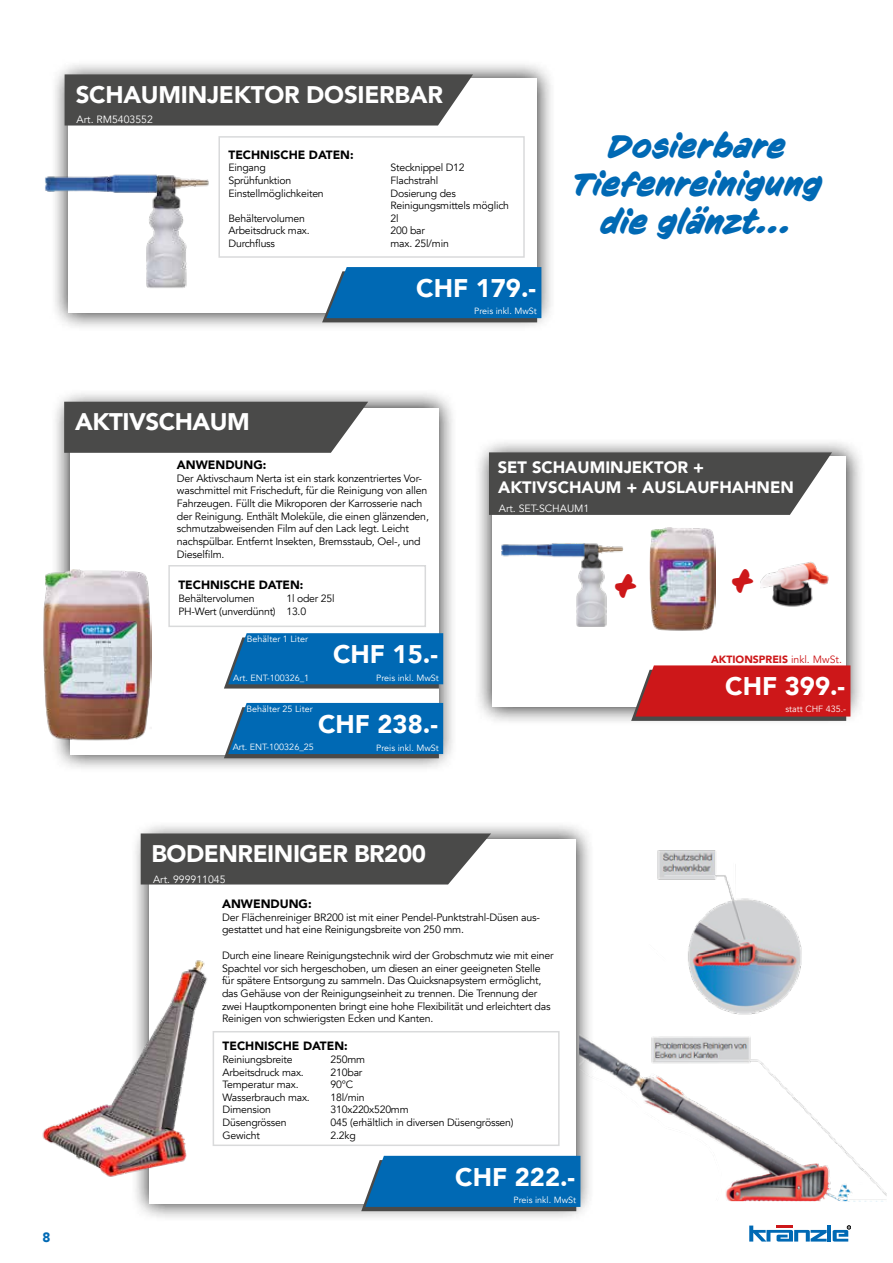
<style>
.page{position:relative;width:893px;height:1263px;background:#fff}
.page>*{position:absolute;margin:0;border:0;box-sizing:border-box;transform-origin:0 0}
.t1{font:italic 700 44.7px "CC Sign Language";color:#cd1719}
.t2{font:italic 700 31.5px/37.8px "CC Sign Language";letter-spacing:.01em;color:#0069b4;text-align:center}
.t3{font:900 25.5px "Avenir";color:#fff}
.t4{font:900 24px "Avenir";letter-spacing:-.02em;color:#fff}
.t5{font:900 16.5px/19.8px "Avenir";color:#fff}
.t6{font:900 13.5px "Avenir";color:#0069b4}
.t7{font:900 12.15px "Avenir";color:#000}
.t8{font:900 12px "Avenir";color:#000}
.t9{font:10.65px/12.8px "Avenir";letter-spacing:-.02em;color:#000}
.t10{font:10.5px/12.6px "Avenir";letter-spacing:-.02em;color:#000}
.t11{font:10.5px "Avenir";color:#fff}
.t12{font:900 10.5px "Avenir";color:#cd1719}
.t13{font:9px "Avenir";color:#fff}
.s1{font-weight:400}
</style>
<div class="page">
<svg style="left:749px;top:1225px;width:78px;height:16px"></svg>
<hr style="left:827px;top:1225px;width:4px;height:16px;background:#0069b4">
<svg style="left:833px;top:1225px;width:18px;height:16px"></svg>
<div style="left:50px;top:59px;width:506px;height:272px;background:#000;opacity:.9"></div>
<div style="left:69px;top:79px;width:468px;height:234px;background:#fff"></div>
<div style="left:51px;top:389px;width:406px;height:384px;background:#000;opacity:.9"></div>
<div style="left:70px;top:408px;width:369px;height:346px;background:#fff"></div>
<div style="left:168px;top:565px;width:258px;height:62px;border:2px solid #d9dadb"></div>
<div style="left:218px;top:136px;width:307px;height:122px;border:2px solid #d9dadb"></div>
<svg style="left:322px;top:267px;width:219px;height:55px"></svg>
<svg style="left:64px;top:402px;width:304px;height:51px"></svg>
<svg style="left:65px;top:74px;width:408px;height:52px"></svg>
<img style="left:43px;top:570px;width:109px;height:176px">
<svg style="left:224px;top:633px;width:219px;height:55px"></svg>
<svg style="left:224px;top:703px;width:219px;height:55px"></svg>
<img style="left:45px;top:159px;width:215px;height:131px">
<div style="left:131px;top:821px;width:464px;height:401px;background:#000;opacity:.9"></div>
<div style="left:150px;top:839px;width:426px;height:365px;background:#fff"></div>
<div style="left:213px;top:1031px;width:347px;height:115px;border:2px solid #d9dadb"></div>
<svg style="left:141px;top:833px;width:350px;height:51px"></svg>
<svg style="left:361px;top:1156px;width:219px;height:55px"></svg>
<img style="left:42px;top:956px;width:171px;height:223px">
<img style="left:657px;top:850px;width:145px;height:165px">
<div style="left:474px;top:437px;width:391px;height:289px;background:#000;opacity:.9"></div>
<div style="left:492px;top:456px;width:354px;height:251px;background:#fff"></div>
<svg style="left:489px;top:452px;width:343px;height:63px"></svg>
<svg style="left:631px;top:665px;width:219px;height:56px"></svg>
<img style="left:655px;top:528px;width:61px;height:103px">
<img style="left:499px;top:498px;width:162px;height:130px">
<img style="left:579px;top:1018px;width:308px;height:183px">
<img style="left:760px;top:562px;width:69px;height:45px">
<h3 class="t4" style="left:76px;top:74px;width:369px">SCHAUMINJEKTOR DOSIERBAR</h3>
<p class="t11" style="left:77px;top:113px;width:78px">Art. RM5403552</p>
<p class="t8" style="left:228px;top:144px;width:127px">TECHNISCHE DATEN:</p>
<p class="t10" style="left:228px;top:162px;width:39px">Eingang</p>
<p class="t10" style="left:390px;top:162px;width:76px">Stecknippel D12</p>
<p class="t10" style="left:228px;top:174px;width:64px">Sprühfunktion</p>
<p class="t10" style="left:390px;top:174px;width:49px">Flachstrahl</p>
<p class="t10" style="left:228px;top:187px;width:97px">Einstellmöglichkeiten</p>
<p class="t10" style="left:390px;top:187px;width:120px">Dosierung des<br>Reinigungsmittels möglich</p>
<p class="t10" style="left:228px;top:212px;width:78px">Behältervolumen</p>
<p class="t10" style="left:390px;top:212px;width:10px">2l</p>
<p class="t10" style="left:228px;top:225px;width:83px">Arbeitsdruck max.</p>
<p class="t10" style="left:390px;top:225px;width:36px">200 bar</p>
<p class="t10" style="left:228px;top:237px;width:48px">Durchfluss</p>
<p class="t10" style="left:390px;top:237px;width:60px">max. 25l/min</p>
<h3 class="t3" style="left:416px;top:266px;width:121px">CHF 179.-</h3>
<p class="t11" style="left:457px;top:304px;width:75px">statt CHF 106.-</p>
<p class="t13" style="left:474px;top:306px;width:64px">Preis inkl. MwSt</p>
<h2 class="t2" style="left:571px;top:127px;width:253px">Dosierbare<br>Tiefenreinigung die glänzt...</h2>
<h3 class="t4" style="left:75px;top:401px;width:176px">AKTIVSCHAUM</h3>
<p class="t7" style="left:177px;top:454px;width:91px">ANWENDUNG:</p>
<p class="t9" style="left:177px;top:472px;width:253px">Der Aktivschaum Nerta ist ein stark konzentriertes Vor&shy;waschmittel mit Frischeduft, für die Reinigung von allen Fahrzeugen. Füllt die Mikroporen der Karrosserie nach der Reinigung. Enthält Moleküle, die einen glänzenden, schmutzabweisenden Film auf den Lack legt. Leicht nachspülbar. Entfernt Insekten, Bremsstaub, Oel-, und Dieselfilm.</p>
<p class="t8" style="left:178px;top:575px;width:127px">TECHNISCHE DATEN:</p>
<p class="t10" style="left:178px;top:592px;width:78px">Behältervolumen</p>
<p class="t10" style="left:178px;top:592px;width:158px;text-indent:108px">1l oder 25l<br>PH-Wert (unverdünnt) 13.0</p>
<p class="t13" style="left:247px;top:634px;width:63px">Behälter 1 Liter</p>
<p class="t13" style="left:233px;top:672px;width:78px">Art. ENT-100326_1</p>
<p class="t13" style="left:247px;top:703px;width:68px">Behälter 25 Liter</p>
<h3 class="t3" style="left:333px;top:632px;width:106px">CHF 15.-</h3>
<p class="t13" style="left:376px;top:672px;width:64px">Preis inkl. MwSt</p>
<h3 class="t3" style="left:318px;top:702px;width:121px">CHF 238.-</h3>
<p class="t13" style="left:233px;top:742px;width:83px">Art. ENT-100326_25</p>
<p class="t13" style="left:376px;top:742px;width:64px">Preis inkl. MwSt</p>
<h3 class="t5" style="left:498px;top:457px;width:298px">SET SCHAUMINJEKTOR +<br>AKTIVSCHAUM + AUSLAUFHAHNEN</h3>
<p class="t11" style="left:499px;top:502px;width:92px">Art. SET-SCHAUM1</p>
<h1 class="t1" style="left:613px;top:558px;width:26px">+</h1>
<h1 class="t1" style="left:730px;top:552px;width:26px">+</h1>
<p class="t12" style="left:711px;top:650px;width:132px">AKTIONSPREIS <span class="s1">inkl. MwSt.</span></p>
<h3 class="t3" style="left:725px;top:664px;width:121px">CHF 399.-</h3>
<p class="t13" style="left:785px;top:704px;width:62px">statt CHF 435.-</p>
<p class="t6" style="left:43px;top:1226px;width:9px">8</p>
<h3 class="t4" style="left:152px;top:833px;width:276px">BODENREINIGER BR200</h3>
<p class="t11" style="left:153px;top:873px;width:74px">Art. 999911045</p>
<p class="t7" style="left:222px;top:893px;width:91px">ANWENDUNG:</p>
<p class="t9" style="left:222px;top:911px;width:319px">Der Flächenreiniger BR200 ist mit einer Pendel-Punktstrahl-Düsen aus&shy;gestattet und hat eine Reinigungsbreite von 250 mm.</p>
<p class="t9" style="left:222px;top:949px;width:333px">Durch eine lineare Reinigungstechnik wird der Grobschmutz wie mit einer Spachtel vor sich hergeschoben, um diesen an einer geeigneten Stelle für spätere Entsorgung zu sammeln. Das Quicksnapsystem ermöglicht, das Gehäuse von der Reinigungseinheit zu trennen. Die Trennung der zwei Hauptkomponenten bringt eine hohe Flexibilität und erleichtert das Reinigen von schwierigsten Ecken und Kanten.</p>
<p class="t8" style="left:223px;top:1036px;width:127px">TECHNISCHE DATEN:</p>
<p class="t10" style="left:223px;top:1053px;width:71px">Reiniungsbreite</p>
<p class="t10" style="left:331px;top:1053px;width:36px">250mm</p>
<p class="t10" style="left:223px;top:1066px;width:83px">Arbeitsdruck max.</p>
<p class="t10" style="left:331px;top:1066px;width:33px">210bar</p>
<p class="t10" style="left:223px;top:1078px;width:77px">Temperatur max.</p>
<p class="t10" style="left:331px;top:1078px;width:24px">90°C</p>
<p class="t10" style="left:223px;top:1091px;width:89px">Wasserbrauch max.</p>
<p class="t10" style="left:331px;top:1091px;width:36px">18l/min</p>
<p class="t10" style="left:223px;top:1104px;width:50px">Dimension</p>
<p class="t10" style="left:331px;top:1104px;width:80px">310x220x520mm</p>
<p class="t10" style="left:223px;top:1116px;width:66px">Düsengrössen</p>
<p class="t10" style="left:331px;top:1116px;width:184px">045 (erhältlich in diversen Düsengrössen)</p>
<p class="t10" style="left:223px;top:1129px;width:39px">Gewicht</p>
<p class="t10" style="left:331px;top:1129px;width:27px">2.2kg</p>
<h3 class="t3" style="left:455px;top:1155px;width:121px">CHF 222.-</h3>
<p class="t13" style="left:514px;top:1194px;width:64px">Preis inkl. MwSt</p>
</div>
